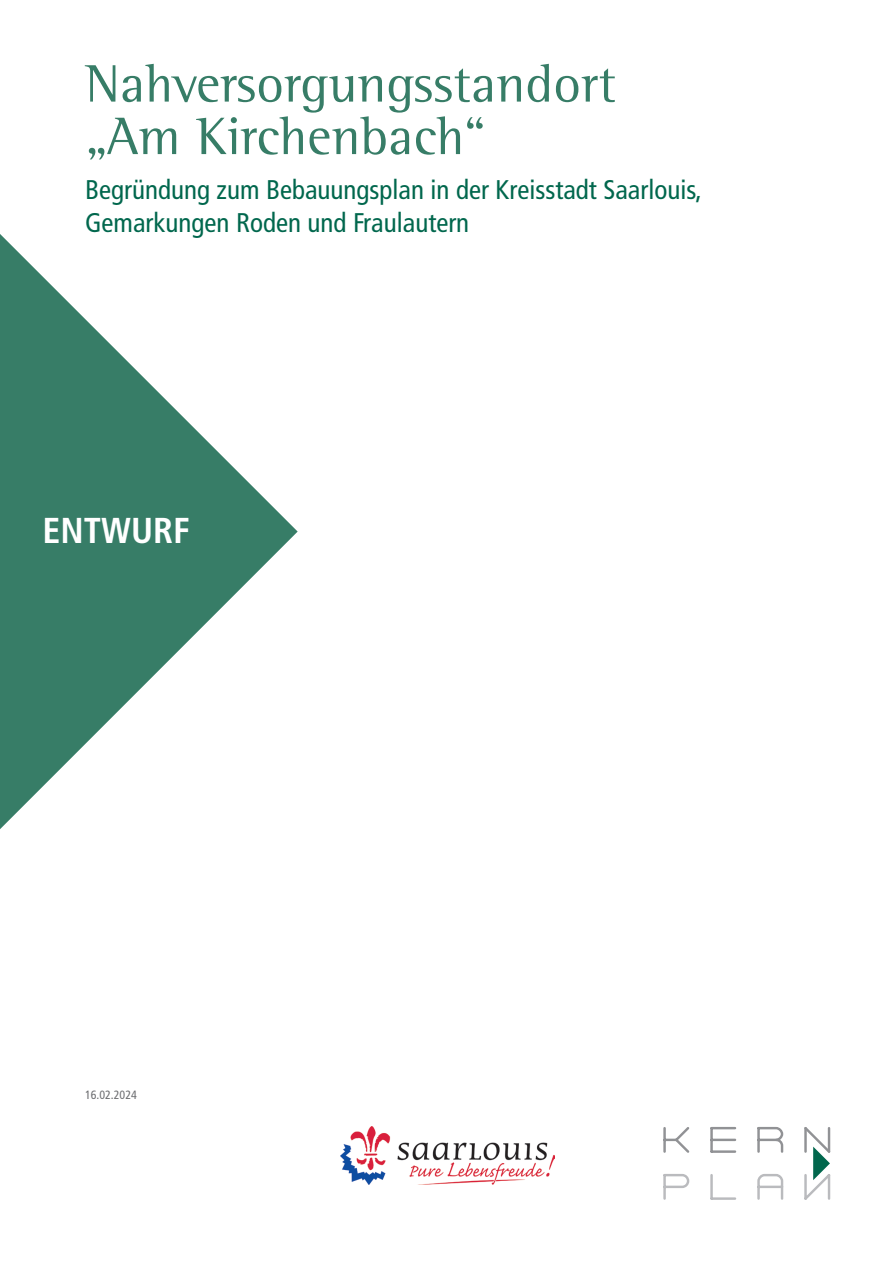
<style>
.page{position:relative;width:893px;height:1263px;background:#fff}
.page>*{position:absolute;margin:0;border:0;box-sizing:border-box;transform-origin:0 0}
.t1{font:54px/52.5px "Rotis Semi Serif Std";color:#377d67}
.t2{font:700 condensed 36px "Frutiger LT Pro";color:#fff}
.t3{font:condensed 27px/32.4px "Frutiger LT Pro";color:#01674d}
.t4{font:condensed 12px "Frutiger LT Pro";color:#6c6d70}
</style>
<div class="page">
<svg style="left:0;top:234px;width:298px;height:595px"></svg>
<svg style="left:663px;top:1127px;width:74px;height:26px"></svg>
<hr style="left:710px;top:1175px;width:3px;height:23px;background:#babbbe">
<hr style="left:712px;top:1197px;width:23px;height:2px;background:#babbbe">
<svg style="left:663px;top:1174px;width:27px;height:25px"></svg>
<svg style="left:757px;top:1127px;width:27px;height:26px"></svg>
<svg style="left:757px;top:1174px;width:27px;height:25px"></svg>
<svg style="left:804px;top:1127px;width:26px;height:72px"></svg>
<img style="left:340px;top:1127px;width:214px;height:58px">
<h1 class="t1" style="left:85px;top:58px;width:533px">Nahversorgungsstandort „Am Kirchenbach“</h1>
<p class="t3" style="left:85px;top:174px;width:618px">Begründung zum Bebauungsplan in der Kreisstadt Saarlouis,<br>Gemarkungen Roden und Fraulautern</p>
<h2 class="t2" style="left:43px;top:510px;width:149px">ENTWURF</h2>
<p class="t4" style="left:85px;top:1087px;width:53px">16.02.2024</p>
</div>
